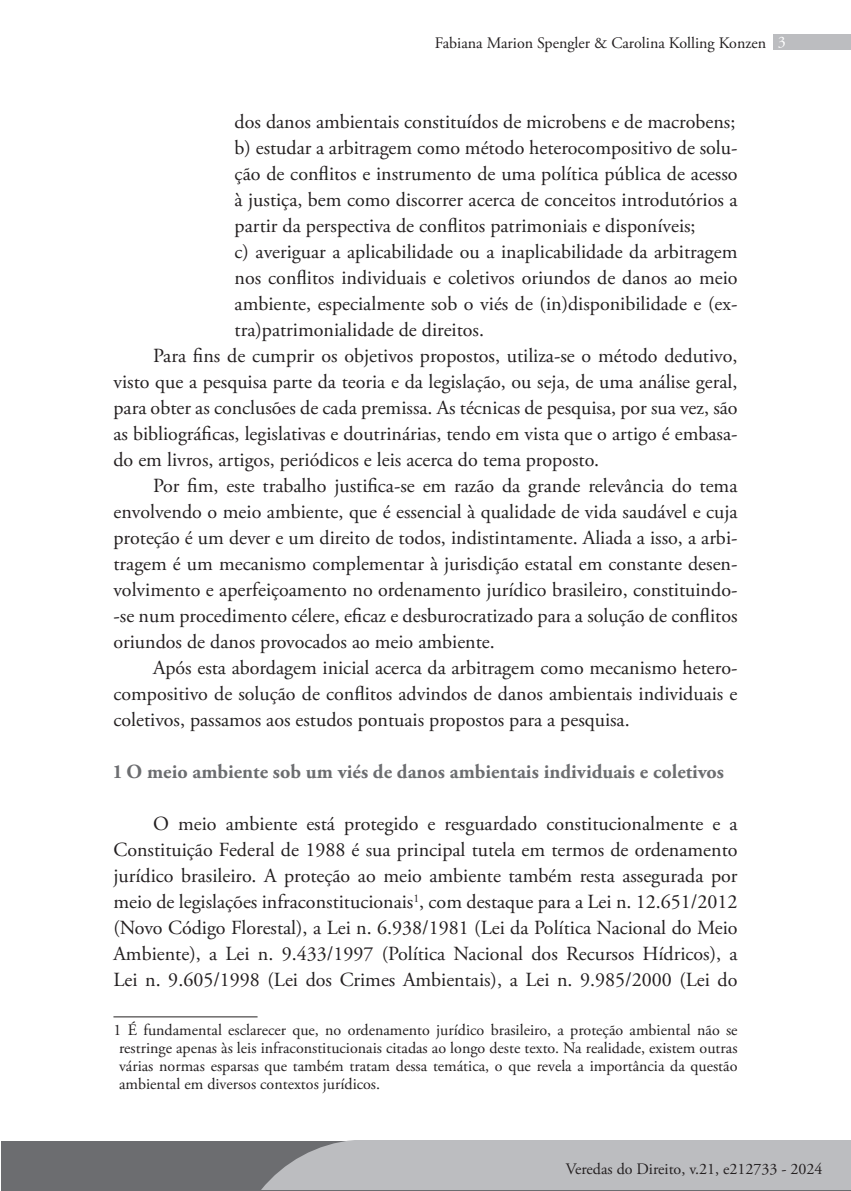
<style>
.page{position:relative;width:851px;height:1191px;background:#fff}
.page>*{position:absolute;margin:0;border:0;box-sizing:border-box;transform-origin:0 0}
.t1{font:20px/26px "Adobe Garamond Pro";color:#231f20;text-align:justify}
.t2{font:700 20px "Adobe Garamond Pro";color:#6c6d70}
.t3{font:16px/18px "Adobe Garamond Pro";color:#231f20;text-align:justify}
.t4{font:16px "Adobe Garamond Pro";color:#fff}
</style>
<div class="page">
<div style="left:1px;top:1141px;width:849px;height:50px;background:#6c6d70"></div>
<hr style="left:0;top:1140px;width:1px;height:50px;background:#6c6d70">
<div style="left:773px;top:34px;width:77px;height:16px;background:#bcbdc0"></div>
<div style="left:261px;top:1140px;width:589px;height:50px;background:#bcbdc0"></div>
<hr style="left:113px;top:1016px;width:144px;height:1px;background:#231f20">
<p class="t3" style="left:435px;top:34px;width:333px">Fabiana Marion Spengler &amp; Carolina Kolling Konzen</p>
<p class="t4" style="left:777px;top:32px;width:9px">3</p>
<p class="t1" style="left:234px;top:109px;width:502px">dos danos ambientais constituídos de microbens e de macrobens;</p>
<p class="t1" style="left:234px;top:135px;width:504px">b) estudar a arbitragem como método heterocompositivo de solu-</p>
<p class="t1" style="left:234px;top:161px;width:504px">ção de conflitos e instrumento de uma política pública de acesso</p>
<p class="t1" style="left:234px;top:187px;width:504px">à justiça, bem como discorrer acerca de conceitos introdutórios a</p>
<p class="t1" style="left:234px;top:213px;width:462px">partir da perspectiva de conflitos patrimoniais e disponíveis;</p>
<p class="t1" style="left:234px;top:239px;width:504px">c) averiguar a aplicabilidade ou a inaplicabilidade da arbitragem</p>
<p class="t1" style="left:234px;top:265px;width:504px">nos conflitos individuais e coletivos oriundos de danos ao meio</p>
<p class="t1" style="left:234px;top:291px;width:504px">ambiente, especialmente sob o viés de (in)disponibilidade e (ex-</p>
<p class="t1" style="left:234px;top:317px;width:251px">tra)patrimonialidade de direitos.</p>
<p class="t1" style="left:153px;top:343px;width:585px">Para fins de cumprir os objetivos propostos, utiliza-se o método dedutivo,</p>
<p class="t1" style="left:113px;top:369px;width:625px">visto que a pesquisa parte da teoria e da legislação, ou seja, de uma análise geral,</p>
<p class="t1" style="left:113px;top:395px;width:625px">para obter as conclusões de cada premissa. As técnicas de pesquisa, por sua vez, são</p>
<p class="t1" style="left:113px;top:421px;width:625px">as bibliográficas, legislativas e doutrinárias, tendo em vista que o artigo é embasa-</p>
<p class="t1" style="left:113px;top:447px;width:487px">do em livros, artigos, periódicos e leis acerca do tema proposto.</p>
<p class="t1" style="left:153px;top:473px;width:585px">Por fim, este trabalho justifica-se em razão da grande relevância do tema</p>
<p class="t1" style="left:113px;top:499px;width:625px">envolvendo o meio ambiente, que é essencial à qualidade de vida saudável e cuja</p>
<p class="t1" style="left:113px;top:525px;width:625px">proteção é um dever e um direito de todos, indistintamente. Aliada a isso, a arbi-</p>
<p class="t1" style="left:113px;top:551px;width:625px">tragem é um mecanismo complementar à jurisdição estatal em constante desen-</p>
<p class="t1" style="left:113px;top:577px;width:625px">volvimento e aperfeiçoamento no ordenamento jurídico brasileiro, constituindo-</p>
<p class="t1" style="left:113px;top:603px;width:625px">-se num procedimento célere, eficaz e desburocratizado para a solução de conflitos</p>
<p class="t1" style="left:113px;top:629px;width:383px">oriundos de danos provocados ao meio ambiente.</p>
<p class="t1" style="left:153px;top:655px;width:585px">Após esta abordagem inicial acerca da arbitragem como mecanismo hetero-</p>
<p class="t1" style="left:113px;top:681px;width:625px">compositivo de solução de conflitos advindos de danos ambientais individuais e</p>
<p class="t1" style="left:113px;top:707px;width:517px">coletivos, passamos aos estudos pontuais propostos para a pesquisa.</p>
<p class="t2" style="left:113px;top:760px;width:611px">1 O meio ambiente sob um viés de danos ambientais individuais e coletivos</p>
<p class="t1" style="left:113px;top:811px;width:625px;text-indent:40px">O meio ambiente está protegido e resguardado constitucionalmente e a Constituição Federal de 1988 é sua principal tutela em termos de ordenamento jurídico brasileiro. A proteção ao meio ambiente também resta assegurada por meio de legislações infraconstitucionais<sup>1</sup>, com destaque para a Lei n. 12.651/2012 (Novo Código Florestal), a Lei n. 6.938/1981 (Lei da Política Nacional do Meio Ambiente), a Lei n. 9.433/1997 (Política Nacional dos Recursos Hídricos), a Lei n. 9.605/1998 (Lei dos Crimes Ambientais), a Lei n. 9.985/2000 (Lei do</p>
<p class="t3" style="left:119px;top:1021px;width:620px;text-indent:-6px">1 É fundamental esclarecer que, no ordenamento jurídico brasileiro, a proteção ambiental não se restringe apenas às leis infraconstitucionais citadas ao longo deste texto. Na realidade, existem outras várias normas esparsas que também tratam dessa temática, o que revela a importância da questão ambiental em diversos contextos jurídicos.</p>
<p class="t3" style="left:565px;top:1160px;width:258px">Veredas do Direito, v.21, e212733 - 2024</p>
</div>
